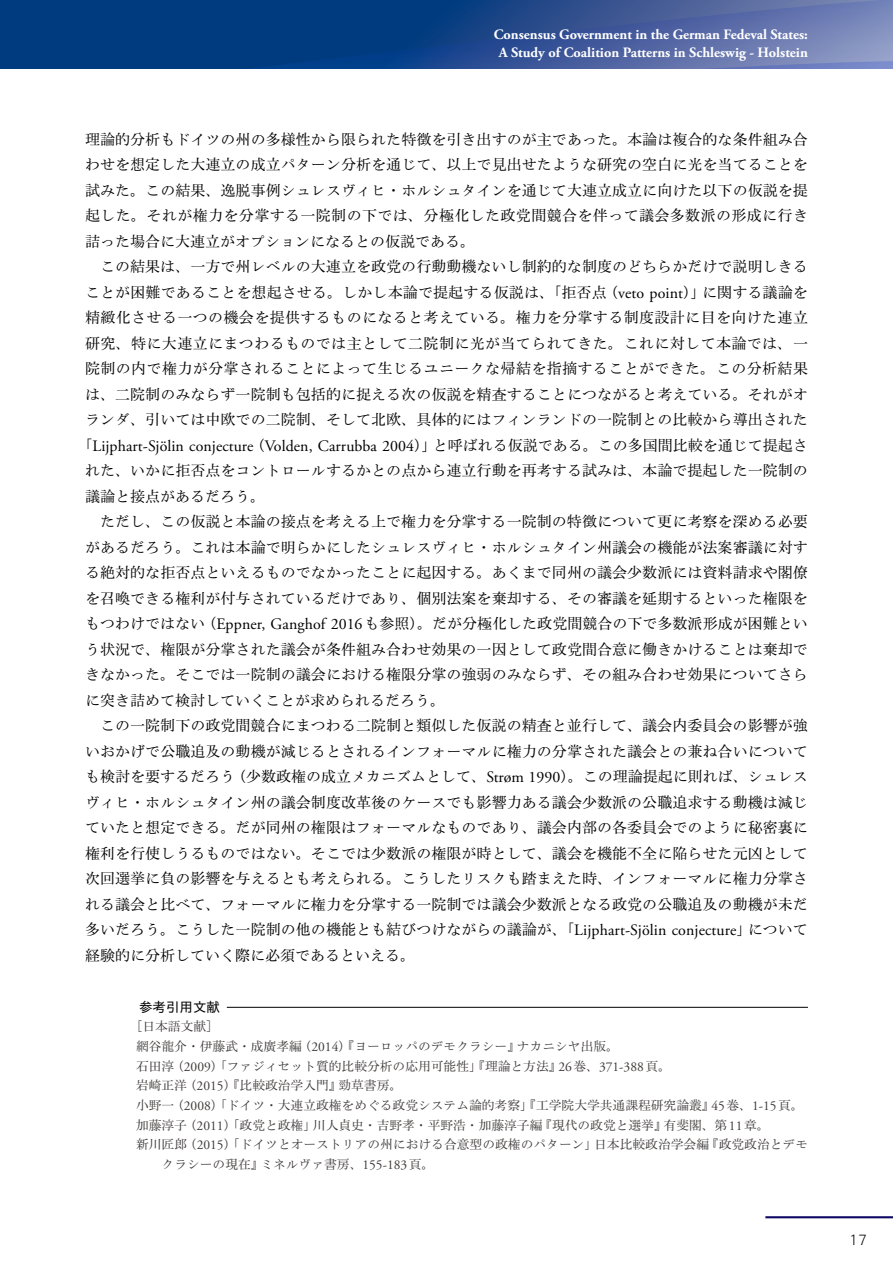
<style>
.page{position:relative;width:893px;height:1263px;background:#fff}
.page>*{position:absolute;margin:0;border:0;box-sizing:border-box;transform-origin:0 0}
.t1{font:15.9px "Adobe Garamond Pro";letter-spacing:.005em;color:#000}
.t2{font:500 15px/25.5px "Ro H Min Kok Pro";letter-spacing:.005em;color:#000;text-align:justify}
.t3{font:700 14.25px/18px "Adobe Garamond Pro";color:#fff;text-align:center}
.t4{font:13.5px "TB Go Std R";color:#000}
.t5{font:13.5px "TB Go Std SL";color:#000}
.t6{font:500 12.75px "Ro H Min Kok Pro";color:#3e3a39}
.s1{font-family:"Adobe Garamond Pro";font-weight:400;font-size:15.9px}
.s2{font-family:"Ro H Min Kok Pro";font-weight:500;font-size:15px}
.s3{font-family:"Adobe Garamond Pro";font-weight:400;font-size:13.5px}
</style>
<div class="page">
<svg style="left:0;top:0;width:893px;height:61px;background:#275090"></svg>
<svg style="left:0;top:61px;width:893px;height:7px;background:#2e5597"></svg>
<hr style="left:765px;top:1216px;width:128px;height:2px;background:#100964">
<hr style="left:139px;top:1007px;width:669px;height:1px;background:#000">
<div style="left:139px;top:998px;width:88px;height:19px;background:#fff"></div>
<p class="t3" style="left:494px;top:26px;width:316px">Consensus Government in the German Fedeval States:<br>A Study of Coalition Patterns in Schleswig - Holstein</p>
<p class="t2" style="left:85px;top:127px;width:724px">理論的分析もドイツの州の多様性から限られた特徴を引き出すのが主であった。本論は複合的な条件組み合わせを想定した大連立の成立パターン分析を通じて、以上で見出せたような研究の空白に光を当てることを試みた。この結果、逸脱事例シュレスヴィヒ・ホルシュタインを通じて大連立成立に向けた以下の仮説を提起した。それが権力を分掌する一院制の下では、分極化した政党間競合を伴って議会多数派の形成に行き詰った場合に大連立がオプションになるとの仮説である。</p>
<p class="t2" style="left:85px;top:255px;width:724px;text-indent:15px">この結果は、一方で州レベルの大連立を政党の行動動機ないし制約的な制度のどちらかだけで説明しきることが困難であることを想起させる。しかし本論で提起する仮説は、「拒否点（<span class="s1">veto point</span>）」に関する議論を精緻化させる一つの機会を提供するものになると考えている。権力を分掌する制度設計に目を向けた連立研究、特に大連立にまつわるものでは主として二院制に光が当てられてきた。これに対して本論では、一院制の内で権力が分掌されることによって生じるユニークな帰結を指摘することができた。この分析結果は、二院制のみならず一院制も包括的に捉える次の仮説を精査することにつながると考えている。それがオランダ、引いては中欧での二院制、そして北欧、具体的にはフィンランドの一院制との比較から導出された</p>
<p class="t1" style="left:78px;top:436px;width:732px"><span class="s2">「</span>Lijphart-Sjölin conjecture<span class="s2">（</span>Volden, Carrubba 2004<span class="s2">）」と呼ばれる仮説である。この多国間比較を通じて提起さ</span></p>
<p class="t2" style="left:85px;top:459px;width:724px">れた、いかに拒否点をコントロールするかとの点から連立行動を再考する試みは、本論で提起した一院制の議論と接点があるだろう。</p>
<p class="t2" style="left:85px;top:510px;width:724px;text-indent:15px">ただし、この仮説と本論の接点を考える上で権力を分掌する一院制の特徴について更に考察を深める必要があるだろう。これは本論で明らかにしたシュレスヴィヒ・ホルシュタイン州議会の機能が法案審議に対する絶対的な拒否点といえるものでなかったことに起因する。あくまで同州の議会少数派には資料請求や閣僚を召喚できる権利が付与されているだけであり、個別法案を棄却する、その審議を延期するといった権限をもつわけではない（<span class="s1">Eppner, Ganghof 2016</span>も参照）。だが分極化した政党間競合の下で多数派形成が困難という状況で、権限が分掌された議会が条件組み合わせ効果の一因として政党間合意に働きかけることは棄却できなかった。そこでは一院制の議会における権限分掌の強弱のみならず、その組み合わせ効果についてさらに突き詰めて検討していくことが求められるだろう。</p>
<p class="t2" style="left:85px;top:714px;width:724px;text-indent:15px">この一院制下の政党間競合にまつわる二院制と類似した仮説の精査と並行して、議会内委員会の影響が強いおかげで公職追及の動機が減じるとされるインフォーマルに権力の分掌された議会との兼ね合いについても検討を要するだろう（少数政権の成立メカニズムとして、<span class="s1">Strøm 1990</span>）。この理論提起に則れば、シュレスヴィヒ・ホルシュタイン州の議会制度改革後のケースでも影響力ある議会少数派の公職追求する動機は減じていたと想定できる。だが同州の権限はフォーマルなものであり、議会内部の各委員会でのように秘密裏に権利を行使しうるものではない。そこでは少数派の権限が時として、議会を機能不全に陥らせた元凶として次回選挙に負の影響を与えるとも考えられる。こうしたリスクも踏まえた時、インフォーマルに権力分掌される議会と比べて、フォーマルに権力を分掌する一院制では議会少数派となる政党の公職追及の動機が未だ多いだろう。こうした一院制の他の機能とも結びつけながらの議論が、「<span class="s1">Lijphart-Sjölin conjecture</span>」について経験的に分析していく際に必須であるといえる。</p>
<p class="t4" style="left:139px;top:995px;width:82px">参考引用文献</p>
<p class="t6" style="left:130px;top:1019px;width:91px">［日本語文献］</p>
<p class="t6" style="left:136px;top:1038px;width:484px">網谷龍介・伊藤武・成廣孝編（<span class="s3">2014</span>）『ヨーロッパのデモクラシー』ナカニシヤ出版。</p>
<p class="t6" style="left:136px;top:1058px;width:536px">石田淳（<span class="s3">2009</span>）「ファジィセット質的比較分析の応用可能性」『理論と方法』<span class="s3">26</span>巻、<span class="s3">371-388</span>頁。</p>
<p class="t6" style="left:136px;top:1077px;width:268px">岩崎正洋（<span class="s3">2015</span>）『比較政治学入門』勁草書房。</p>
<p class="t6" style="left:136px;top:1097px;width:669px">小野一（<span class="s3">2008</span>）「ドイツ・大連立政権をめぐる政党システム論的考察」『工学院大学共通課程研究論叢』<span class="s3">45</span>巻、<span class="s3">1-15</span>頁。</p>
<p class="t6" style="left:136px;top:1117px;width:635px">加藤淳子（<span class="s3">2011</span>）「政党と政権」川人貞史・吉野孝・平野浩・加藤淳子編『現代の政党と選挙』有斐閣、第<span class="s3">11</span>章。</p>
<p class="t6" style="left:136px;top:1136px;width:673px">新川匠郎（<span class="s3">2015</span>）「ドイツとオーストリアの州における合意型の政権のパターン」日本比較政治学会編『政党政治とデモ</p>
<p class="t6" style="left:162px;top:1156px;width:274px">クラシーの現在』ミネルヴァ書房、<span class="s3">155-183</span>頁。</p>
<p class="t5" style="left:849px;top:1228px;width:20px">17</p>
</div>
